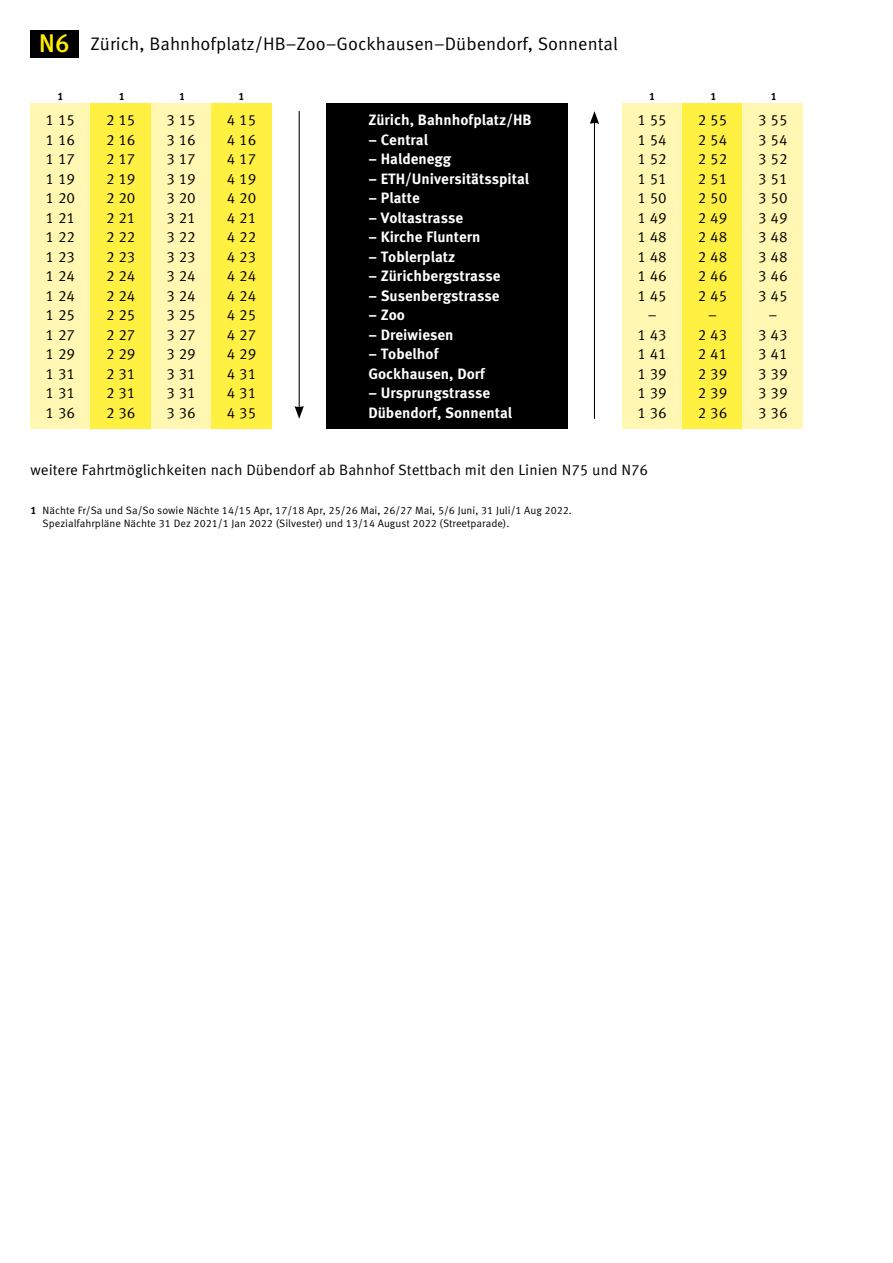
<style>
.page{position:relative;width:893px;height:1263px;background:#fff}
.page>*{position:absolute;margin:0;border:0;box-sizing:border-box;transform-origin:0 0}
.t1{font:18.15px "Meta OT";color:#000}
.t2{font:15px/19.5px "Meta OT";color:#000;text-align:justify}
.t3{font:700 15px/19.5px "Meta OT";color:#fff}
.t4{font:10.65px/12.8px "Meta OT";color:#000}
.t5{font:700 10.65px "Meta OT";color:#000}
.s1{font-weight:500;font-size:25.5px;color:#ffed00}
.s2{font-weight:700}
</style>
<div class="page">
<div style="left:30px;top:30px;width:48px;height:27px;background:#000"></div>
<div style="left:30px;top:103px;width:61px;height:326px;background:#fff7b2"></div>
<div style="left:91px;top:103px;width:60px;height:326px;background:#fff042"></div>
<div style="left:151px;top:103px;width:60px;height:326px;background:#fff7b2"></div>
<div style="left:211px;top:103px;width:61px;height:326px;background:#fff042"></div>
<div style="left:622px;top:103px;width:60px;height:326px;background:#fff7b2"></div>
<div style="left:682px;top:103px;width:61px;height:326px;background:#fff042"></div>
<div style="left:743px;top:103px;width:60px;height:326px;background:#fff7b2"></div>
<div style="left:326px;top:103px;width:242px;height:326px;background:#000"></div>
<hr style="left:299px;top:111px;width:1px;height:297px;background:#000">
<svg style="left:294px;top:406px;width:10px;height:13px"></svg>
<hr style="left:594px;top:122px;width:1px;height:297px;background:#000">
<svg style="left:590px;top:111px;width:9px;height:13px"></svg>
<p class="t1" style="left:39px;top:32px;width:581px"><span class="s1">N6</span> Zürich, Bahnhofplatz/HB–Zoo–Gockhausen–Dübendorf, Sonnental</p>
<p class="t5" style="left:57px;top:90px;width:8px">1</p>
<p class="t5" style="left:119px;top:90px;width:8px">1</p>
<p class="t5" style="left:179px;top:90px;width:8px">1</p>
<p class="t5" style="left:238px;top:90px;width:8px">1</p>
<p class="t5" style="left:649px;top:90px;width:8px">1</p>
<p class="t5" style="left:711px;top:90px;width:8px">1</p>
<p class="t5" style="left:771px;top:90px;width:8px">1</p>
<p class="t3" style="left:368px;top:111px;width:165px">Zürich, Bahnhofplatz/HB</p>
<p class="t3" style="left:368px;top:130px;width:61px">– Central</p>
<p class="t3" style="left:368px;top:150px;width:85px">– Haldenegg</p>
<p class="t3" style="left:368px;top:169px;width:162px">– ETH/Universitätsspital</p>
<p class="t3" style="left:368px;top:189px;width:53px">– Platte</p>
<p class="t3" style="left:368px;top:208px;width:96px">– Voltastrasse</p>
<p class="t3" style="left:368px;top:228px;width:114px">– Kirche Fluntern</p>
<p class="t3" style="left:368px;top:247px;width:88px">– Toblerplatz</p>
<p class="t3" style="left:368px;top:267px;width:134px">– Zürichbergstrasse</p>
<p class="t3" style="left:368px;top:286px;width:133px">– Susenbergstrasse</p>
<p class="t3" style="left:368px;top:306px;width:38px">– Zoo</p>
<p class="t3" style="left:368px;top:325px;width:87px">– Dreiwiesen</p>
<p class="t3" style="left:368px;top:345px;width:118px">– Tobelhof<br>Gockhausen, Dorf</p>
<p class="t3" style="left:368px;top:384px;width:145px">– Ursprungstrasse<br>Dübendorf, Sonnental</p>
<p class="t2" style="left:46px;top:111px;width:31px">1 15<br>1 16<br>1 17<br>1 19<br>1 20<br>1 21<br>1 22<br>1 23<br>1 24<br>1 24<br>1 25<br>1 27<br>1 29<br>1 31<br>1 31<br>1 36</p>
<p class="t2" style="left:106px;top:111px;width:31px">2 15<br>2 16<br>2 17<br>2 19<br>2 20<br>2 21<br>2 22<br>2 23<br>2 24<br>2 24<br>2 25<br>2 27<br>2 29<br>2 31<br>2 31<br>2 36</p>
<p class="t2" style="left:166px;top:111px;width:31px">3 15<br>3 16<br>3 17<br>3 19<br>3 20<br>3 21<br>3 22<br>3 23<br>3 24<br>3 24<br>3 25<br>3 27<br>3 29<br>3 31<br>3 31<br>3 36</p>
<p class="t2" style="left:227px;top:111px;width:31px">4 15<br>4 16<br>4 17<br>4 19<br>4 20<br>4 21<br>4 22<br>4 23<br>4 24<br>4 24<br>4 25<br>4 27<br>4 29<br>4 31<br>4 31<br>4 35</p>
<p class="t2" style="left:637px;top:111px;width:31px;text-align:center">1 55<br>1 54<br>1 52<br>1 51<br>1 50<br>1 49<br>1 48<br>1 48<br>1 46<br>1 45 –<br>1 43<br>1 41<br>1 39<br>1 39<br>1 36</p>
<p class="t2" style="left:698px;top:111px;width:31px;text-align:center">2 55<br>2 54<br>2 52<br>2 51<br>2 50<br>2 49<br>2 48<br>2 48<br>2 46<br>2 45 –<br>2 43<br>2 41<br>2 39<br>2 39<br>2 36</p>
<p class="t2" style="left:758px;top:111px;width:31px;text-align:center">3 55<br>3 54<br>3 52<br>3 51<br>3 50<br>3 49<br>3 48<br>3 48<br>3 46<br>3 45 –<br>3 43<br>3 41<br>3 39<br>3 39<br>3 36</p>
<p class="t2" style="left:30px;top:460px;width:619px">weitere Fahrtmöglichkeiten nach Dübendorf ab Bahnhof Stettbach mit den Linien N75 und N76</p>
<p class="t4" style="left:43px;top:504px;width:531px;text-indent:-12px"><span class="s2">1</span> Nächte Fr/Sa und Sa/So sowie Nächte 14/15 Apr, 17/18 Apr, 25/26 Mai, 26/27 Mai, 5/6 Juni, 31 Juli/1 Aug 2022.<br>Spezialfahrpläne Nächte 31 Dez 2021/1 Jan 2022 (Silvester) und 13/14 August 2022 (Streetparade).</p>
</div>
